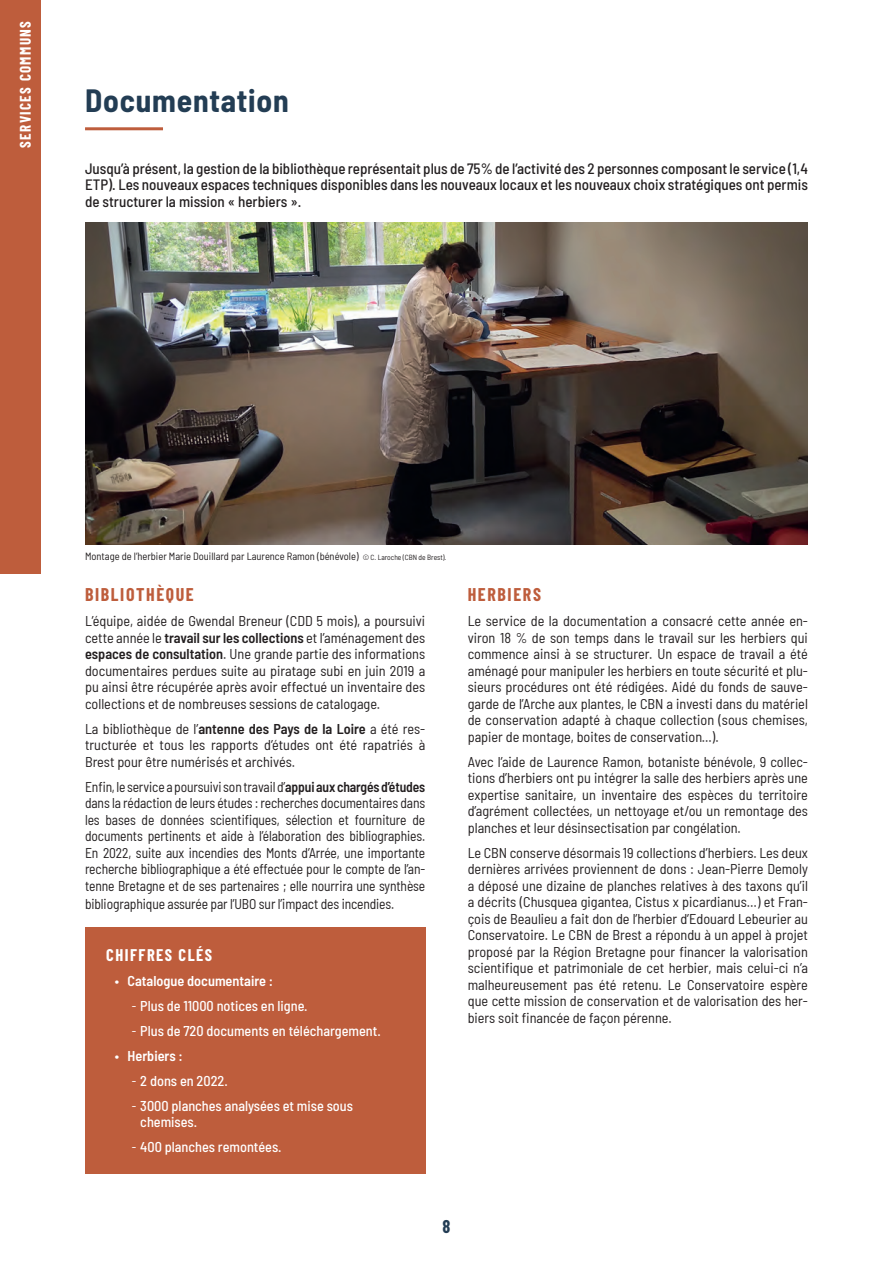
<style>
.page{position:relative;width:893px;height:1263px;background:#fff}
.page>*{position:absolute;margin:0;border:0;box-sizing:border-box;transform-origin:0 0}
.t1{font:700 semi-condensed 31.5px "Barlow";letter-spacing:.025em;color:#233d54}
.t2{font:700 18px "Barlow Condensed";letter-spacing:.09em;color:#be5d3c}
.t3{font:700 18px "Barlow Condensed";color:#233d54}
.t4{font:700 16.5px "Barlow Condensed";letter-spacing:.09em;color:#fff}
.t5{font:500 semi-condensed 15px/16.5px "Barlow";color:#231f20;text-align:justify}
.t6{font:700 15px "Barlow Condensed";letter-spacing:.09em;color:#fff}
.t7{font:semi-condensed 14.25px/16.5px "Barlow";color:#231f20;text-align:justify}
.t8{font:semi-condensed 14.25px/16.5px "Barlow";color:#231f20;text-align:justify;scale:.95 1}
.t9{font:500 semi-condensed 14.25px/16.5px "Barlow";color:#fff}
.t10{font:600 semi-condensed 14.25px "Barlow";color:#fff}
.t11{font:semi-condensed 10.5px "Barlow";color:#231f20}
.s1{font-size:7.5px}
.s2{font-weight:600}
.s3{font-weight:500}
.s4{font-family:"Barlow Condensed";font-weight:400;font-stretch:normal}
</style>
<div class="page">
<hr style="left:85px;top:127px;width:78px;height:3px;background:#be5d3c">
<img style="left:85px;top:223px;width:723px;height:322px">
<div style="left:85px;top:927px;width:340px;height:247px;background:#be5d3c"></div>
<div style="left:0;top:0;width:40px;height:574px;background:#be5d3c"></div>
<p class="t6" style="left:15px;top:148px;width:128px;rotate:-90deg">SERVICES COMMUNS</p>
<h1 class="t1" style="left:85px;top:78px;width:205px">Documentation</h1>
<p class="t5" style="left:85px;top:159px;width:724px">Jusqu’à présent, la gestion de la bibliothèque représentait plus de 75% de l’activité des 2 personnes composant le service (1,4<br>ETP). Les nouveaux espaces techniques disponibles dans les nouveaux locaux et les nouveaux choix stratégiques ont permis de structurer la mission « herbiers ».</p>
<p class="t11" style="left:85px;top:549px;width:363px">Montage de l’herbier Marie Douillard par Laurence Ramon (bénévole) <span class="s1">© C. Laroche (CBN de Brest).</span></p>
<p class="t2" style="left:85px;top:582px;width:110px">BIBLIOTHÈQUE</p>
<p class="t7" style="left:85px;top:612px;width:342px">L’équipe, aidée de Gwendal Breneur (CDD 5 mois), a poursuivi cette année le <span class="s2">travail sur les collections</span> et l’aménagement des <span class="s2">espaces de consultation</span>. Une grande partie des informations documentaires perdues suite au piratage subi en juin 2019 a pu ainsi être récupérée après avoir effectué un inventaire des collections et de nombreuses sessions de catalogage.</p>
<p class="t7" style="left:85px;top:719px;width:342px">La bibliothèque de l’<span class="s2">antenne des Pays de la Loire</span> a été res&shy;tructurée et tous les rapports d’études ont été rapatriés à Brest pour être numérisés et archivés.</p>
<p class="t8" style="left:85px;top:777px;width:360px">Enfin, le service a poursuivi son travail d’<span class="s2">appui aux chargés d’études </span>dans la rédaction de leurs études : recherches documentaires dans les bases de données scientifiques, sélection et fourniture de documents pertinents et aide à l’élaboration des bibliographies.<br>En 2022, suite aux incendies des Monts d’Arrée, une importante recherche bibliographique a été effectuée pour le compte de l’an&shy;tenne Bretagne et de ses partenaires ; elle nourrira une synthèse</p>
<p class="t8" style="left:85px;top:894px;width:327px">bibliographique assurée par l’UBO sur l’impact des incendies.</p>
<p class="t4" style="left:106px;top:943px;width:107px">CHIFFRES CLÉS</p>
<p class="t10" style="left:115px;top:970px;width:160px"><span class="s3">•</span> Catalogue documentaire :</p>
<p class="t9" style="left:132px;top:996px;width:177px"><span class="s4">-</span> Plus de 11000 notices en ligne.</p>
<p class="t9" style="left:132px;top:1021px;width:250px"><span class="s4">-</span> Plus de 720 documents en téléchargement.</p>
<p class="t10" style="left:115px;top:1045px;width:70px"><span class="s3">•</span> Herbiers :</p>
<p class="t9" style="left:132px;top:1071px;width:97px"><span class="s4">-</span> 2 dons en 2022.</p>
<p class="t9" style="left:140px;top:1096px;width:214px;text-indent:-9px"><span class="s4">-</span> 3000 planches analysées et mise sous chemises.</p>
<p class="t9" style="left:132px;top:1138px;width:151px"><span class="s4">-</span> 400 planches remontées.</p>
<p class="t2" style="left:468px;top:582px;width:75px">HERBIERS</p>
<p class="t7" style="left:468px;top:612px;width:342px">Le service de la documentation a consacré cette année en&shy;viron 18 % de son temps dans le travail sur les herbiers qui commence ainsi à se structurer. Un espace de travail a été aménagé pour manipuler les herbiers en toute sécurité et plu&shy;sieurs procédures ont été rédigées. Aidé du fonds de sauve&shy;garde de l’Arche aux plantes, le CBN a investi dans du matériel de conservation adapté à chaque collection (sous chemises, papier de montage, boites de conservation...).</p>
<p class="t7" style="left:468px;top:752px;width:342px">Avec l’aide de Laurence Ramon, botaniste bénévole, 9 collec&shy;tions d’herbiers ont pu intégrer la salle des herbiers après une expertise sanitaire, un inventaire des espèces du territoire d’agrément collectées, un nettoyage et/ou un remontage des planches et leur désinsectisation par congélation.</p>
<p class="t7" style="left:468px;top:843px;width:342px">Le CBN conserve désormais 19 collections d’herbiers. Les deux dernières arrivées proviennent de dons : Jean-Pierre Demoly a déposé une dizaine de planches relatives à des taxons qu’il a décrits (Chusquea gigantea, Cistus x picardianus…) et Fran&shy;çois de Beaulieu a fait don de l’herbier d’Edouard Lebeurier au Conservatoire. Le CBN de Brest a répondu à un appel à projet proposé par la Région Bretagne pour financer la valorisation scientifique et patrimoniale de cet herbier, mais celui-ci n’a malheureusement pas été retenu. Le Conservatoire espère que cette mission de conservation et de valorisation des her&shy;biers soit financée de façon pérenne.</p>
<p class="t3" style="left:442px;top:1213px;width:9px">8</p>
</div>
